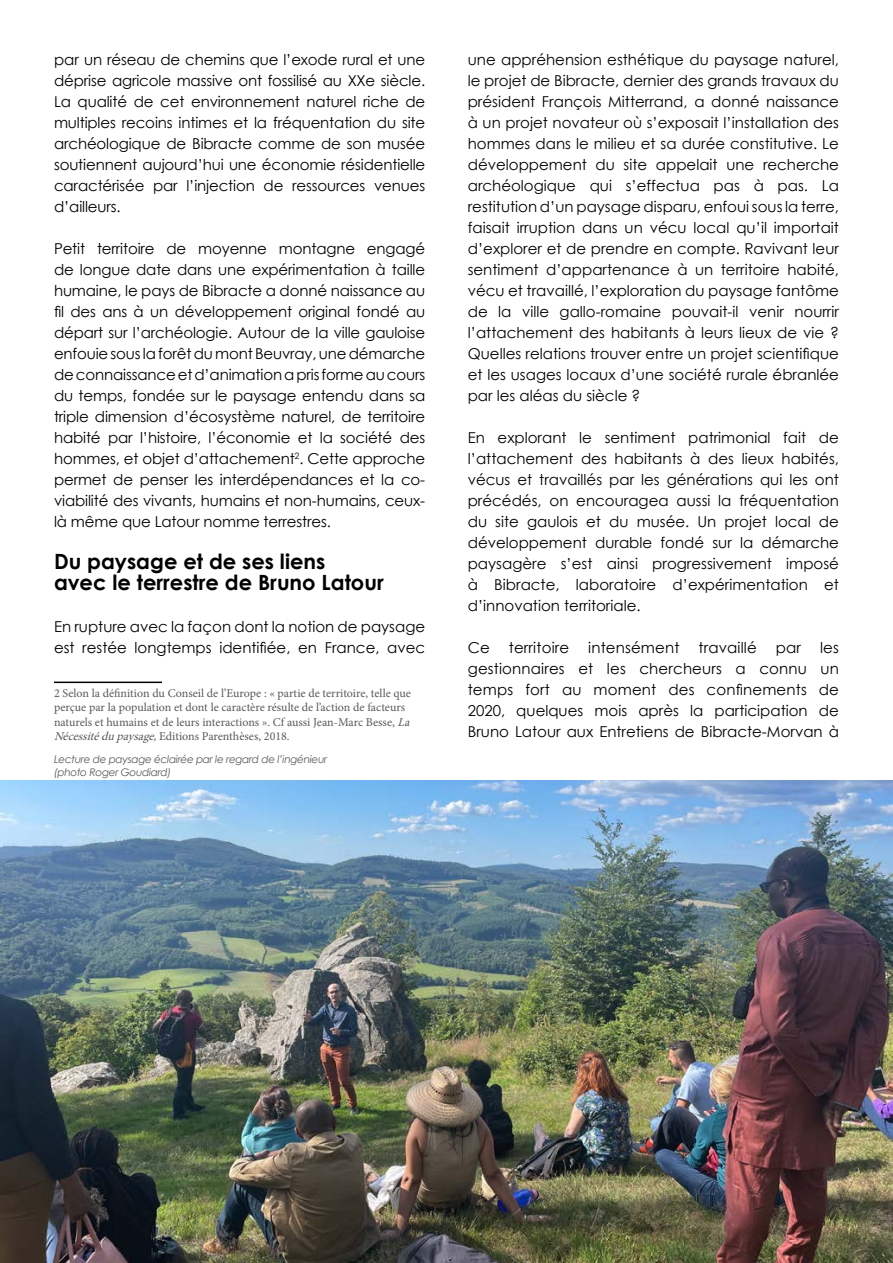
<style>
.page{position:relative;width:893px;height:1263px;background:#fff}
.page>*{position:absolute;margin:0;border:0;box-sizing:border-box;transform-origin:0 0}
.t1{font:700 21px/21px "Century Gothic";color:#000}
.t2{font:15px/21px "Century Gothic";color:#000;text-align:justify}
.t3{font:12px/14.4px "Minion Pro";color:#58595b}
.t4{font:italic 10.5px/12.6px "Century Gothic";letter-spacing:-.03em;color:#58595b}
.s1{font-style:italic}
</style>
<div class="page">
<hr style="left:54px;top:681px;width:108px;height:2px;background:#000">
<img style="left:0;top:780px;width:893px;height:483px">
<p class="t2" style="left:54px;top:49px;width:373px">par un réseau de chemins que l’exode rural et une déprise agricole massive ont fossilisé au XXe siècle.<br>La qualité de cet environnement naturel riche de multiples recoins intimes et la fréquentation du site archéologique de Bibracte comme de son musée soutiennent aujourd’hui une économie résidentielle caractérisée par l’injection de ressources venues d’ailleurs.</p>
<p class="t2" style="left:54px;top:238px;width:373px">Petit territoire de moyenne montagne engagé de longue date dans une expérimentation à taille humaine, le pays de Bibracte a donné naissance au fil des ans à un développement original fondé au départ sur l’archéologie. Autour de la ville gauloise enfouie sous la forêt du mont Beuvray, une démarche de connaissance et d’animation a pris forme au cours du temps, fondée sur le paysage entendu dans sa triple dimension d’écosystème naturel, de territoire habité par l’histoire, l’économie et la société des hommes, et objet d’attachement<sup>2</sup>. Cette approche permet de penser les interdépendances et la co&shy;viabilité des vivants, humains et non-humains, ceux&shy;là même que Latour nomme terrestres.</p>
<h1 class="t1" style="left:54px;top:550px;width:331px">Du paysage et de ses liens<br>avec le terrestre de Bruno Latour</h1>
<p class="t2" style="left:54px;top:616px;width:373px">En rupture avec la façon dont la notion de paysage est restée longtemps identifiée, en France, avec</p>
<p class="t3" style="left:54px;top:686px;width:361px">2 Selon la définition du Conseil de l’Europe : « partie de territoire, telle que perçue par la population et dont le caractère résulte de l’action de facteurs naturels et humains et de leurs interactions ». Cf aussi Jean-Marc Besse, <span class="s1">La Nécessitédupaysage,</span>Editions Parenthèses, 2018.</p>
<p class="t4" style="left:54px;top:753px;width:275px">Lecture de paysage éclairée par le regard de l’ingénieur (photo Roger Goudiard)</p>
<p class="t2" style="left:468px;top:49px;width:373px">une appréhension esthétique du paysage naturel, le projet de Bibracte, dernier des grands travaux du président François Mitterrand, a donné naissance à un projet novateur où s’exposait l’installation des hommes dans le milieu et sa durée constitutive. Le développement du site appelait une recherche archéologique qui s’effectua pas à pas. La restitution d’un paysage disparu, enfoui sous la terre, faisait irruption dans un vécu local qu’il importait d’explorer et de prendre en compte. Ravivant leur sentiment d’appartenance à un territoire habité, vécu et travaillé, l’exploration du paysage fantôme de la ville gallo-romaine pouvait-il venir nourrir l’attachement des habitants à leurs lieux de vie ?<br>Quelles relations trouver entre un projet scientifique et les usages locaux d’une société rurale ébranlée par les aléas du siècle ?</p>
<p class="t2" style="left:468px;top:427px;width:373px">En explorant le sentiment patrimonial fait de l’attachement des habitants à des lieux habités, vécus et travaillés par les générations qui les ont précédés, on encouragea aussi la fréquentation du site gaulois et du musée. Un projet local de développement durable fondé sur la démarche paysagère s’est ainsi progressivement imposé à Bibracte, laboratoire d’expérimentation et d’innovation territoriale.</p>
<p class="t2" style="left:468px;top:637px;width:24px">Ce</p>
<p class="t2" style="left:509px;top:637px;width:62px">territoire</p>
<p class="t2" style="left:588px;top:637px;width:93px">intensément</p>
<p class="t2" style="left:698px;top:637px;width:60px">travaillé</p>
<p class="t2" style="left:776px;top:637px;width:27px">par</p>
<p class="t2" style="left:468px;top:637px;width:373px;text-indent:352px">les gestionnaires et les chercheurs a connu un temps fort au moment des confinements de 2020, quelques mois après la participation de Bruno Latour aux Entretiens de Bibracte-Morvan à</p>
</div>
